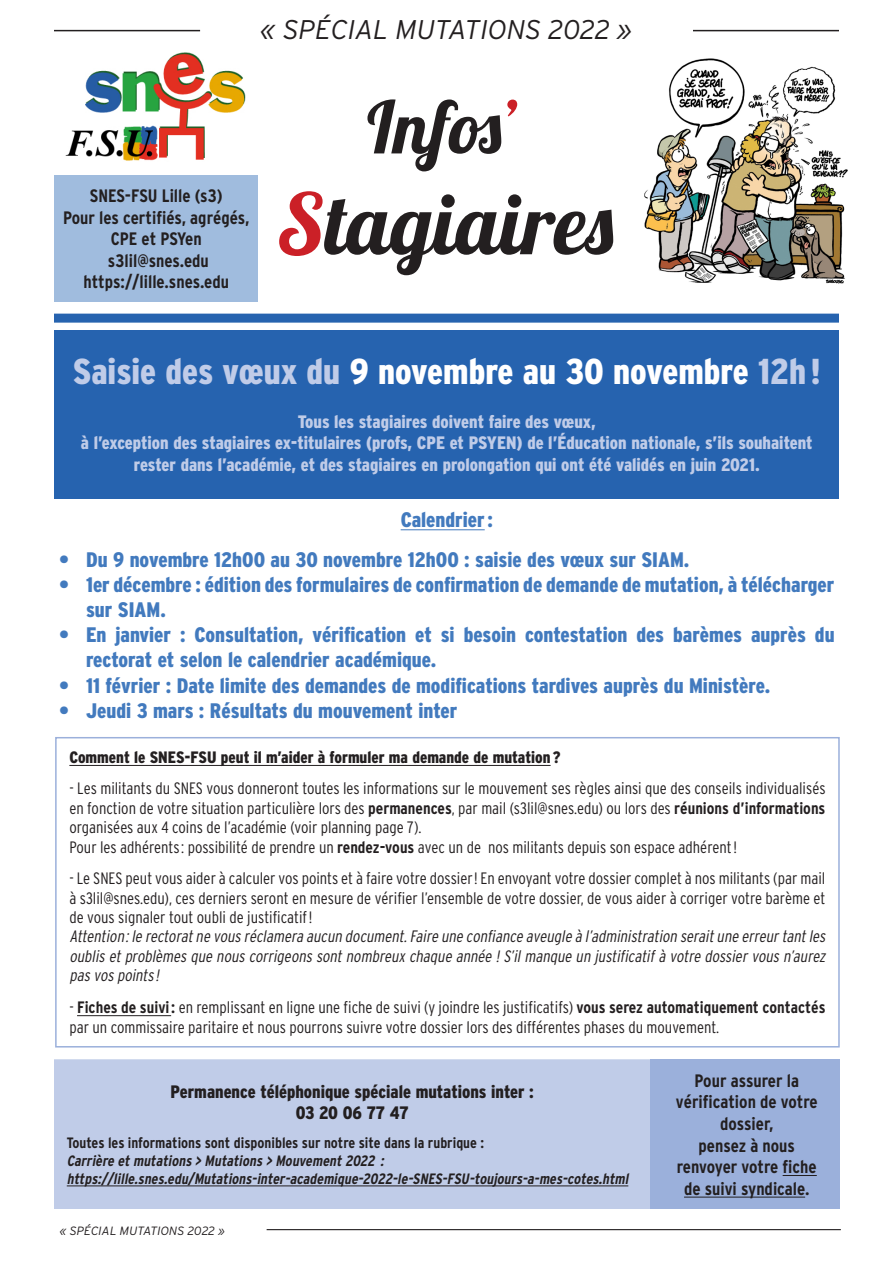
<style>
.page{position:relative;width:893px;height:1263px;background:#fff}
.page>*{position:absolute;margin:0;border:0;box-sizing:border-box;transform-origin:0 0}
.t1{font:84px "Lobster 1.4";color:#231f20}
.t2{font:72px "Lobster 1.4";color:#231f20}
.t3{font:900 condensed 36px "Interstate";color:#fff}
.t4{font:italic 300 27px "Interstate";color:#231f20}
.t5{font:900 condensed 21px/25.2px "Interstate";color:#427abe}
.t6{font:900 condensed 18px "Interstate";color:#c0cce8}
.t7{font:700 condensed 18px/21.6px "Interstate";color:#231f20;text-align:center}
.t8{font:900 condensed 18px "Interstate";color:#231f20}
.t9{font:300 condensed 16.5px/19.8px "Interstate";color:#231f20;text-align:justify}
.t10{font:italic 300 condensed 16.5px/19.8px "Interstate";color:#231f20;text-align:justify}
.t11{font:900 condensed 16.5px "Interstate";color:#231f20}
.t12{font:italic 700 condensed 15px "Interstate";color:#231f20}
.t13{font:700 condensed 15px "Interstate";color:#231f20}
.t14{font:italic 300 12px "Interstate";color:#231f20}
.s1{color:#cb2027}
.s2{color:#c0cce8}
.s3{font-weight:700}
</style>
<div class="page">
<img style="left:65px;top:52px;width:181px;height:109px">
<img style="left:644px;top:58px;width:204px;height:226px">
<div style="left:54px;top:314px;width:785px;height:9px;background:#2663af"></div>
<div style="left:54px;top:176px;width:204px;height:126px;background:#a0bcde"></div>
<hr style="left:54px;top:30px;width:785px;height:1px;background:#231f20">
<hr style="left:56px;top:1229px;width:785px;height:1px;background:#231f20">
<div style="left:55px;top:1215px;width:211px;height:31px;background:#fff"></div>
<div style="left:55px;top:330px;width:784px;height:169px;background:#2663af"></div>
<hr style="left:401px;top:529px;width:84px;height:1px;background:#427abe">
<hr style="left:69px;top:765px;width:482px;height:1px;background:#231f20">
<hr style="left:77px;top:1015px;width:94px;height:1px;background:#231f20">
<div style="left:55px;top:737px;width:785px;height:310px;border:2px solid #9bb0db"></div>
<div style="left:201px;top:6px;width:491px;height:46px;background:#fff"></div>
<div style="left:54px;top:1059px;width:596px;height:150px;background:#c0cce8"></div>
<hr style="left:67px;top:1186px;width:561px;height:1px;background:#231f20">
<div style="left:650px;top:1059px;width:189px;height:150px;background:#9bb0db"></div>
<hr style="left:783px;top:1175px;width:34px;height:1px;background:#231f20">
<hr style="left:684px;top:1197px;width:121px;height:1px;background:#231f20">
<p class="t4" style="left:261px;top:14px;width:373px">« SPÉCIAL MUTATIONS 2022 »</p>
<p class="t7" style="left:90px;top:185px;width:134px">SNES-FSU Lille (s3)</p>
<p class="t7" style="left:63px;top:206px;width:188px">Pour les certifiés, agrégés,<br>CPE et PSYen</p>
<p class="t7" style="left:108px;top:249px;width:102px">s3lil@snes.edu</p>
<p class="t7" style="left:84px;top:271px;width:147px">https://lille.snes.edu</p>
<p class="t2" style="left:367px;top:81px;width:158px">Infos<span class="s1">’</span></p>
<p class="t1" style="left:277px;top:170px;width:338px"><span class="s1">S</span>tagiaires</p>
<p class="t3" style="left:73px;top:352px;width:749px"><span class="s2">Saisie des vœux du</span> 9 novembre au 30 novembre <span class="s2">12h !</span></p>
<p class="t6" style="left:298px;top:411px;width:300px">Tous les stagiaires doivent faire des vœux,</p>
<p class="t6" style="left:81px;top:433px;width:733px">à l’exception des stagiaires ex-titulaires (profs, CPE et PSYEN) de l’Éducation nationale, s’ils souhaitent</p>
<p class="t6" style="left:134px;top:454px;width:627px">rester dans l’académie, et des stagiaires en prolongation qui ont été validés en juin 2021.</p>
<p class="t5" style="left:401px;top:507px;width:94px">Calendrier :</p>
<p class="t5" style="left:59px;top:546px;width:632px">• Du 9 novembre 12h00 au 30 novembre 12h00 : saisie des vœux sur SIAM.</p>
<p class="t5" style="left:86px;top:572px;width:750px;text-indent:-27px">• 1er décembre : édition des formulaires de confirmation de demande de mutation, à télécharger sur SIAM.</p>
<p class="t5" style="left:86px;top:622px;width:750px;text-indent:-27px">• En janvier : Consultation, vérification et si besoin contestation des barèmes auprès du rectorat et selon le calendrier académique.</p>
<p class="t5" style="left:59px;top:672px;width:713px">• 11 février : Date limite des demandes de modifications tardives auprès du Ministère.</p>
<p class="t5" style="left:59px;top:698px;width:400px">• Jeudi 3 mars : Résultats du mouvement inter</p>
<p class="t11" style="left:69px;top:748px;width:493px">Comment le SNES-FSU peut il m’aider à formuler ma demande de mutation ?</p>
<p class="t9" style="left:69px;top:778px;width:758px">- Les militants du SNES vous donneront toutes les informations sur le mouvement ses règles ainsi que des conseils individualisés en fonction de votre situation particulière lors des <span class="s3">permanences</span>, par mail (s3lil@snes.edu) ou lors des <span class="s3">réunions d’informations </span>organisées aux 4 coins de l’académie (voir planning page 7).</p>
<p class="t9" style="left:69px;top:837px;width:669px">Pour les adhérents : possibilité de prendre un <span class="s3">rendez-vous</span> avec un de nos militants depuis son espace adhérent !</p>
<p class="t9" style="left:69px;top:868px;width:758px">- Le SNES peut vous aider à calculer vos points et à faire votre dossier ! En envoyant votre dossier complet à nos militants (par mail à s3lil@snes.edu), ces derniers seront en mesure de vérifier l’ensemble de votre dossier, de vous aider à corriger votre barème et de vous signaler tout oubli de justificatif !</p>
<p class="t10" style="left:69px;top:926px;width:761px">Attention :le rectoratne vous réclamera aucun document.Faire une confiance aveugle à l’administration seraitune erreurtantles oublis etproblèmes que nous corrigeons sontnombreux chaque année !S’ilmanque un justificatifà votre dossiervous n’aurez pas vos points !</p>
<p class="t9" style="left:69px;top:998px;width:758px">- <span class="s3">Fiches de suivi :</span> en remplissant en ligne une fiche de suivi (y joindre les justificatifs) <span class="s3">vous serez automatiquement contactés </span>par un commissaire paritaire et nous pourrons suivre votre dossier lors des différentes phases du mouvement.</p>
<p class="t8" style="left:171px;top:1081px;width:365px">Permanence téléphonique spéciale mutations inter :</p>
<p class="t8" style="left:296px;top:1103px;width:115px">03 20 06 77 47</p>
<p class="t13" style="left:67px;top:1134px;width:419px">Toutes les informations sont disponibles sur notre site dans la rubrique :</p>
<p class="t12" style="left:67px;top:1152px;width:322px">Carrière et mutations &gt; Mutations &gt; Mouvement 2022 :</p>
<p class="t12" style="left:67px;top:1170px;width:566px">https://lille.snes.edu/Mutations-inter-academique-2022-le-SNES-FSU-toujours-a-mes-cotes.html</p>
<p class="t14" style="left:60px;top:1224px;width:167px">« SPÉCIAL MUTATIONS 2022 »</p>
<p class="t7" style="left:676px;top:1069px;width:143px">Pour assurer la vérification de votre dossier,<br>pensez à nous renvoyer votre fiche de suivi syndicale.</p>
</div>
